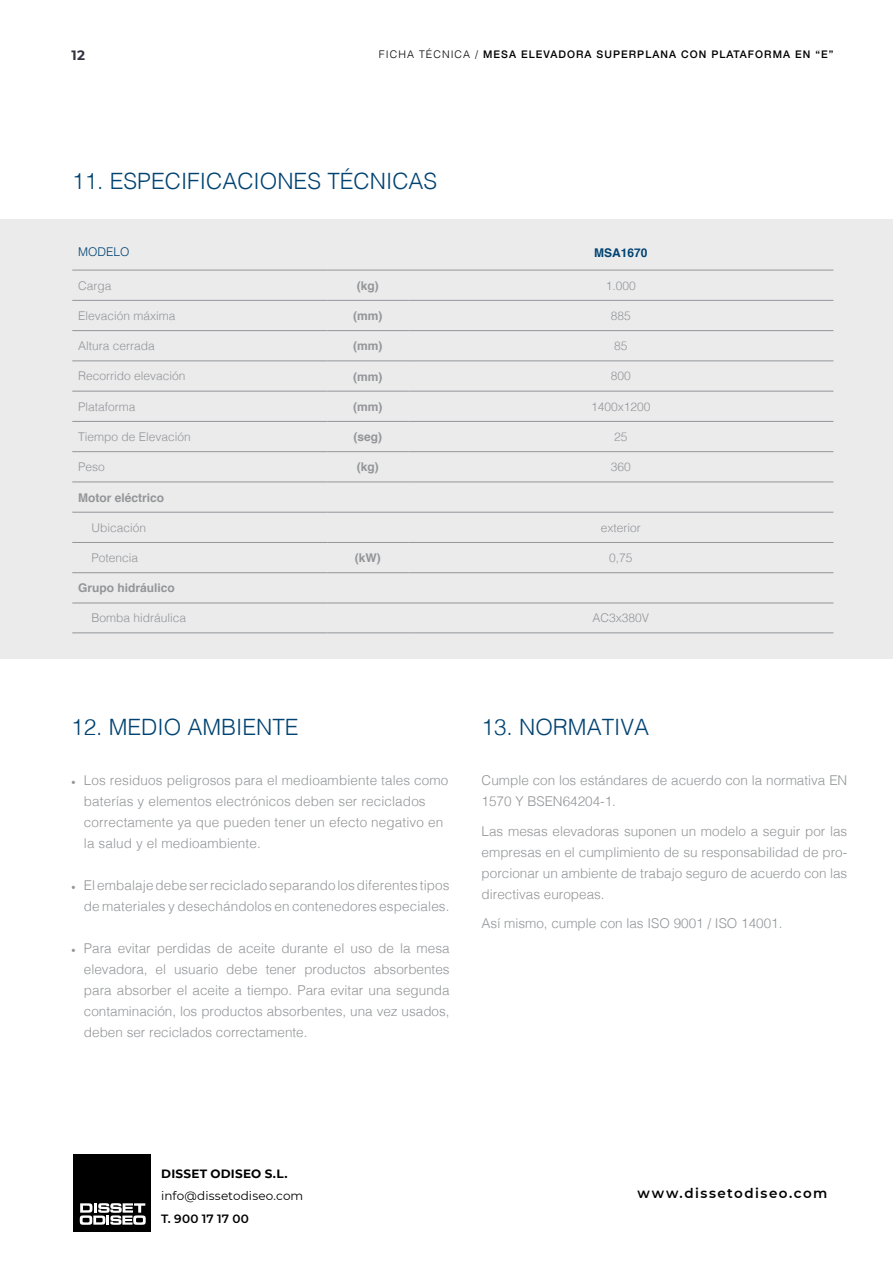
<style>
.page{position:relative;width:893px;height:1263px;background:#fff}
.page>*{position:absolute;margin:0;border:0;box-sizing:border-box;transform-origin:0 0}
.t1{font:300 22.5px "Helvetica";color:#004372}
.t2{font:300 13.5px/21px "Helvetica";letter-spacing:.01em;color:#939598}
.t3{font:600 13.5px "Montserrat";letter-spacing:.11em;color:#000}
.t4{font:700 13.5px "Montserrat";color:#333440}
.t5{font:300 12px "Helvetica";color:#939598}
.t6{font:700 12px "Helvetica";color:#939598}
.t7{font:12px "Montserrat";letter-spacing:.01em;color:#000}
.t8{font:700 12px "Montserrat";letter-spacing:.02em;color:#000}
.t9{font:600 12px "Montserrat";letter-spacing:.025em;color:#000}
.t10{font:700 12px "Helvetica";color:#004372}
.t11{font:300 12px "Helvetica";color:#004372}
.t12{font:500 10.5px "Helvetica Neue";letter-spacing:.1em;color:#000}
.s1{font-family:"Helvetica";font-weight:300}
.s2{font-family:"Minion Pro";font-weight:400;font-size:12px}
</style>
<div class="page">
<div style="left:74px;top:1154px;width:77px;height:78px;background:#000"></div>
<svg style="left:80px;top:1203px;width:66px;height:22px"></svg>
<div style="left:1px;top:219px;width:892px;height:439px;background:#ebebec"></div>
<hr style="left:72px;top:360px;width:255px;height:1px;background:#939598">
<hr style="left:327px;top:360px;width:81px;height:1px;background:#939598">
<hr style="left:408px;top:360px;width:425px;height:1px;background:#939598">
<hr style="left:72px;top:391px;width:255px;height:1px;background:#939598">
<hr style="left:327px;top:391px;width:81px;height:1px;background:#939598">
<hr style="left:408px;top:391px;width:425px;height:1px;background:#939598">
<hr style="left:72px;top:421px;width:255px;height:1px;background:#939598">
<hr style="left:327px;top:421px;width:81px;height:1px;background:#939598">
<hr style="left:408px;top:421px;width:425px;height:1px;background:#939598">
<hr style="left:72px;top:451px;width:255px;height:1px;background:#939598">
<hr style="left:327px;top:451px;width:81px;height:1px;background:#939598">
<hr style="left:408px;top:451px;width:425px;height:1px;background:#939598">
<hr style="left:72px;top:481px;width:255px;height:1px;background:#939598">
<hr style="left:327px;top:481px;width:81px;height:1px;background:#939598">
<hr style="left:408px;top:481px;width:425px;height:1px;background:#939598">
<hr style="left:72px;top:512px;width:255px;height:1px;background:#939598">
<hr style="left:327px;top:512px;width:81px;height:1px;background:#939598">
<hr style="left:408px;top:512px;width:425px;height:1px;background:#939598">
<hr style="left:72px;top:542px;width:255px;height:1px;background:#939598">
<hr style="left:327px;top:542px;width:81px;height:1px;background:#939598">
<hr style="left:408px;top:542px;width:425px;height:1px;background:#939598">
<hr style="left:72px;top:572px;width:255px;height:1px;background:#939598">
<hr style="left:327px;top:572px;width:81px;height:1px;background:#939598">
<hr style="left:408px;top:572px;width:425px;height:1px;background:#939598">
<hr style="left:72px;top:603px;width:255px;height:1px;background:#939598">
<hr style="left:327px;top:603px;width:81px;height:1px;background:#939598">
<hr style="left:408px;top:603px;width:425px;height:1px;background:#939598">
<hr style="left:72px;top:632px;width:255px;height:1px;background:#939598">
<hr style="left:327px;top:632px;width:81px;height:1px;background:#939598">
<hr style="left:408px;top:632px;width:425px;height:1px;background:#939598">
<hr style="left:72px;top:300px;width:255px;height:1px;background:#939598">
<hr style="left:327px;top:300px;width:81px;height:1px;background:#939598">
<hr style="left:408px;top:300px;width:425px;height:1px;background:#939598">
<hr style="left:72px;top:330px;width:255px;height:1px;background:#939598">
<hr style="left:327px;top:330px;width:81px;height:1px;background:#939598">
<hr style="left:408px;top:330px;width:425px;height:1px;background:#939598">
<hr style="left:72px;top:270px;width:255px;height:1px;background:#939598">
<hr style="left:327px;top:270px;width:81px;height:1px;background:#939598">
<hr style="left:408px;top:270px;width:425px;height:1px;background:#939598">
<p class="t4" style="left:72px;top:45px;width:15px">12</p>
<p class="t12" style="left:379px;top:46px;width:456px"><span class="s1">FICHA TÉCNICA /</span> MESA ELEVADORA SUPERPLANA CON PLATAFORMA EN “E”</p>
<h1 class="t1" style="left:72px;top:162px;width:367px">11. ESPECIFICACIONES TÉCNICAS</h1>
<p class="t11" style="left:78px;top:242px;width:53px">MODELO</p>
<p class="t10" style="left:594px;top:243px;width:55px">MSA1670</p>
<p class="t5" style="left:78px;top:275px;width:35px">Carga</p>
<p class="t6" style="left:357px;top:276px;width:23px">(kg)</p>
<p class="t5" style="left:606px;top:275px;width:32px">1.000</p>
<p class="t5" style="left:78px;top:305px;width:99px">Elevación máxima</p>
<p class="t6" style="left:353px;top:306px;width:31px">(mm)</p>
<p class="t5" style="left:611px;top:305px;width:22px">885</p>
<p class="t5" style="left:78px;top:336px;width:78px">Altura cerrada</p>
<p class="t6" style="left:353px;top:336px;width:31px">(mm)</p>
<p class="t5" style="left:614px;top:336px;width:15px">85</p>
<p class="t5" style="left:78px;top:366px;width:109px">Recorrido elevación</p>
<p class="t6" style="left:353px;top:367px;width:31px">(mm)</p>
<p class="t5" style="left:611px;top:366px;width:22px">800</p>
<p class="t5" style="left:78px;top:396px;width:59px">Plataforma</p>
<p class="t6" style="left:353px;top:397px;width:31px">(mm)</p>
<p class="t5" style="left:591px;top:396px;width:61px">1400x1200</p>
<p class="t5" style="left:78px;top:426px;width:114px">Tiempo de Elevación</p>
<p class="t6" style="left:353px;top:427px;width:30px">(seg)</p>
<p class="t5" style="left:614px;top:426px;width:15px">25</p>
<p class="t5" style="left:78px;top:457px;width:28px">Peso</p>
<p class="t6" style="left:357px;top:457px;width:23px">(kg)</p>
<p class="t5" style="left:611px;top:457px;width:22px">360</p>
<p class="t6" style="left:78px;top:488px;width:88px">Motor eléctrico</p>
<p class="t5" style="left:92px;top:517px;width:56px">Ubicación</p>
<p class="t5" style="left:601px;top:517px;width:42px">exterior</p>
<p class="t5" style="left:92px;top:547px;width:48px">Potencia</p>
<p class="t6" style="left:355px;top:548px;width:27px">(kW)</p>
<p class="t5" style="left:609px;top:547px;width:25px">0,75</p>
<p class="t6" style="left:78px;top:578px;width:98px">Grupo hidráulico</p>
<p class="t5" style="left:92px;top:608px;width:96px">Bomba hidráulica</p>
<p class="t5" style="left:592px;top:608px;width:58px">AC3x380V</p>
<h1 class="t1" style="left:71px;top:707px;width:229px">12. MEDIO AMBIENTE</h1>
<p class="t2" style="left:84px;top:769px;width:366px;text-indent:-13px"><span class="s2">•</span> Los residuos peligrosos para el medioambiente tales como baterías y elementos electrónicos deben ser reciclados correctamente ya que pueden tener un efecto negativo en la salud y el medioambiente.</p>
<p class="t2" style="left:71px;top:874px;width:380px;text-align:right"><span class="s2">•</span> El embalaje debe ser reciclado separando los diferentes tipos de materiales y desechándolos en contenedores especiales.</p>
<p class="t2" style="left:84px;top:937px;width:367px;text-align:justify;text-indent:-13px"><span class="s2">•</span> Para evitar perdidas de aceite durante el uso de la mesa elevadora, el usuario debe tener productos absorbentes para absorber el aceite a tiempo. Para evitar una segunda contaminación, los productos absorbentes, una vez usados, deben ser reciclados correctamente.</p>
<h1 class="t1" style="left:482px;top:707px;width:169px">13. NORMATIVA</h1>
<p class="t2" style="left:482px;top:769px;width:367px">Cumple con los estándares de acuerdo con la normativa EN<br>1570 Y BSEN64204-1.</p>
<p class="t2" style="left:482px;top:819px;width:367px;text-align:justify">Las mesas elevadoras suponen un modelo a seguir por las empresas en el cumplimiento de su responsabilidad de pro&shy;porcionar un ambiente de trabajo seguro de acuerdo con las directivas europeas.</p>
<p class="t2" style="left:482px;top:912px;width:302px">Así mismo, cumple con las ISO 9001 / ISO 14001.</p>
<p class="t8" style="left:161px;top:1165px;width:128px">DISSET ODISEO S.L.</p>
<p class="t7" style="left:161px;top:1188px;width:144px">info@dissetodiseo.com</p>
<p class="t9" style="left:161px;top:1210px;width:89px">T. 900 17 17 00</p>
<p class="t3" style="left:637px;top:1184px;width:191px">www.dissetodiseo.com</p>
</div>
